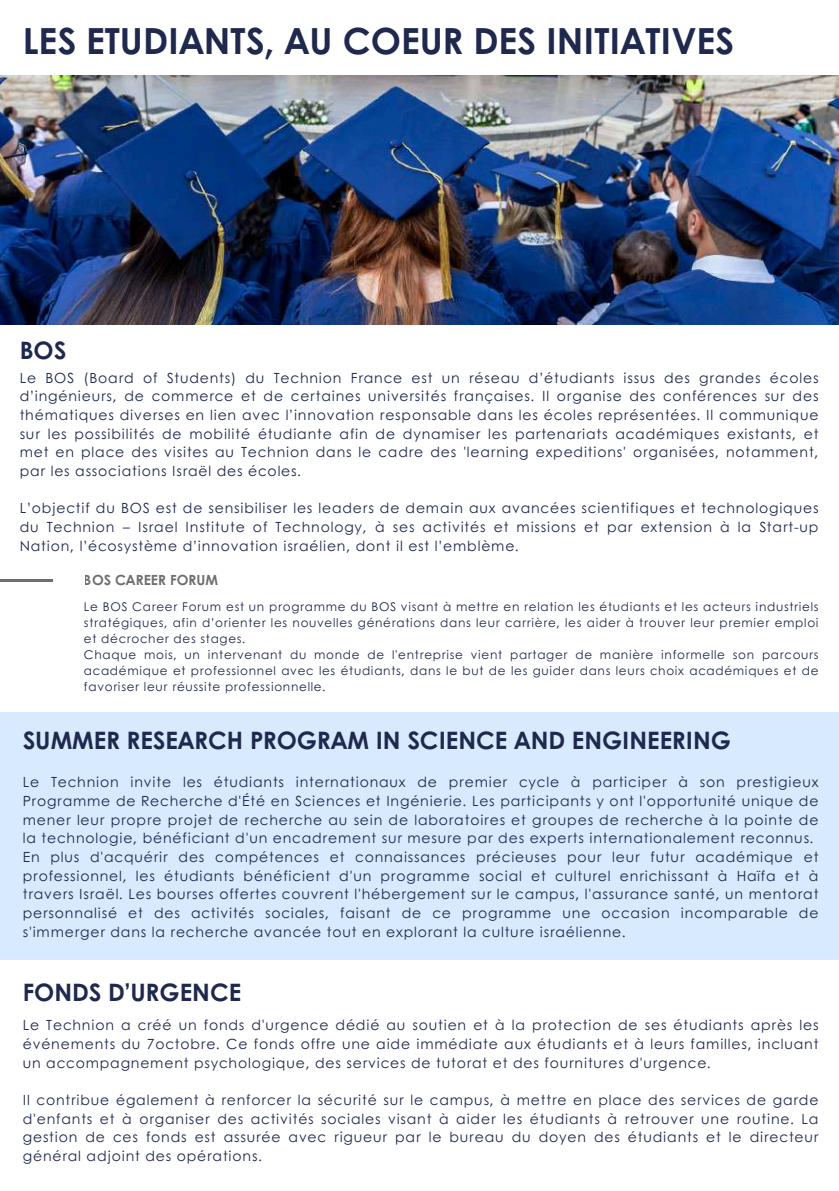
<style>
.page{position:relative;width:839px;height:1191px;background:#fff}
.page>*{position:absolute;margin:0;border:0;box-sizing:border-box;transform-origin:0 0}
.t1{font:700 36px "Century Gothic";color:#1f284d}
.t2{font:700 24px "Century Gothic";color:#1f284d}
.t3{font:14px/18.6px "Century Gothic";letter-spacing:.06em;color:#1f284d;text-align:justify}
.t4{font:700 14px "Century Gothic";color:#000}
.t5{font:12px/16px "Century Gothic";letter-spacing:.06em;color:#1f284d}
</style>
<div class="page">
<img style="left:0;top:76px;width:838px;height:249px">
<div style="left:0;top:712px;width:838px;height:248px;background:#d7eafe"></div>
<hr style="left:0;top:579px;width:53px;height:3px;background:#000">
<h1 class="t1" style="left:23px;top:14px;width:712px">LES ETUDIANTS, AU COEUR DES INITIATIVES</h1>
<h2 class="t2" style="left:20px;top:332px;width:48px">BOS</h2>
<p class="t3" style="left:20px;top:368px;width:800px">Le BOS (Board of Students) du Technion France est un réseau d’étudiants issus des grandes écoles d’ingénieurs, de commerce et de certaines universités françaises. Il organise des conférences sur des thématiques diverses en lien avec l’innovation responsable dans les écoles représentées. Il communique sur les possibilités de mobilité étudiante afin de dynamiser les partenariats académiques existants, et met en place des visites au Technion dans le cadre des 'learning expeditions' organisées, notamment, par les associations Israël des écoles.</p>
<p class="t3" style="left:20px;top:498px;width:800px">L’objectif du BOS est de sensibiliser les leaders de demain aux avancées scientifiques et technologiques du Technion – Israel Institute of Technology, à ses activités et missions et par extension à la Start-up Nation, l’écosystème d’innovation israélien, dont il est l’emblème.</p>
<p class="t4" style="left:84px;top:569px;width:136px">BOS CAREER FORUM</p>
<p class="t5" style="left:84px;top:598px;width:736px">Le BOS Career Forum est un programme du BOS visant à mettre en relation les étudiants et les acteurs industriels stratégiques, afin d’orienter les nouvelles générations dans leur carrière, les aider à trouver leur premier emploi et décrocher des stages.<br>Chaque mois, un intervenant du monde de l'entreprise vient partager de manière informelle son parcours académique et professionnel avec les étudiants, dans le but de les guider dans leurs choix académiques et de favoriser leur réussite professionnelle.</p>
<h2 class="t2" style="left:23px;top:722px;width:709px">SUMMER RESEARCH PROGRAM IN SCIENCE AND ENGINEERING</h2>
<p class="t3" style="left:23px;top:772px;width:797px;text-align:left">Le Technion invite les étudiants internationaux de premier cycle à participer à son prestigieux Programme de Recherche d'Été en Sciences et Ingénierie. Les participants y ont l'opportunité unique de mener leur propre projet de recherche au sein de laboratoires et groupes de recherche à la pointe de la technologie, bénéficiant d'un encadrement sur mesure par des experts internationalement reconnus.<br>En plus d'acquérir des compétences et connaissances précieuses pour leur futur académique et professionnel, les étudiants bénéficient d'un programme social et culturel enrichissant à Haïfa et à travers Israël. Les bourses offertes couvrent l'hébergement sur le campus, l'assurance santé, un mentorat personnalisé et des activités sociales, faisant de ce programme une occasion incomparable de s'immerger dans la recherche avancée tout en explorant la culture israélienne.</p>
<h2 class="t2" style="left:23px;top:974px;width:220px">FONDS D’URGENCE</h2>
<p class="t3" style="left:23px;top:1015px;width:797px">Le Technion a créé un fonds d'urgence dédié au soutien et à la protection de ses étudiants après les événements du 7octobre. Ce fonds offre une aide immédiate aux étudiants et à leurs familles, incluant un accompagnement psychologique, des services de tutorat et des fournitures d'urgence.</p>
<p class="t3" style="left:23px;top:1090px;width:797px">Il contribue également à renforcer la sécurité sur le campus, à mettre en place des services de garde d'enfants et à organiser des activités sociales visant à aider les étudiants à retrouver une routine. La gestion de ces fonds est assurée avec rigueur par le bureau du doyen des étudiants et le directeur général adjoint des opérations.</p>
</div>
